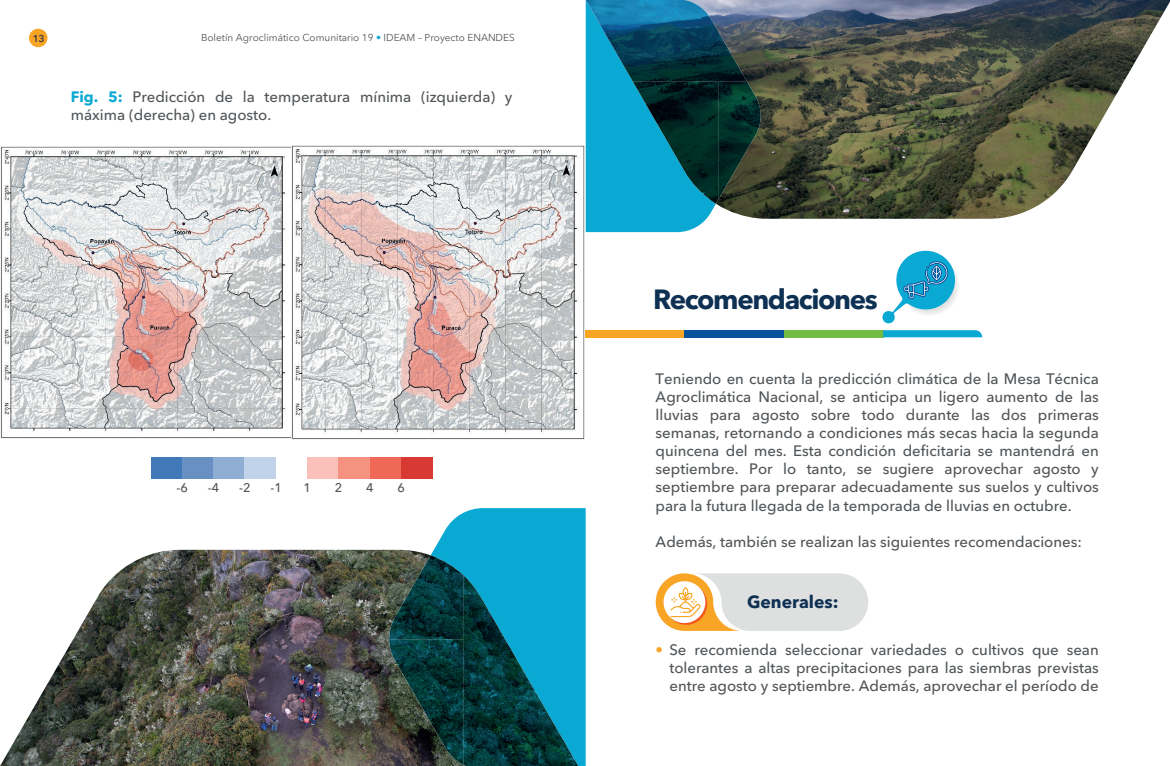
<style>
.page{position:relative;width:1170px;height:766px;background:#fff}
.page>*{position:absolute;margin:0;border:0;box-sizing:border-box;transform-origin:0 0}
.t1{font:700 27.5px "Avenir Next Cyr";letter-spacing:-.05em;color:#0e3053}
.t2{font:700 17.5px "Avenir Next Cyr";color:#0e3053}
.t3{font:500 15px/18px "Avenir Next Cyr";color:#505457;text-align:justify}
.t4{font:500 12.5px "Avenir Next Cyr";color:#505457}
.t5{font:10px "Avenir Next Cyr";color:#505457}
.t6{font:600 10px "Avenir Next Cyr";color:#373b3e}
.s1{color:#0aa9d4}
.s2{font-weight:700;color:#0aa9d4}
.s3{color:#f8a526}
</style>
<div class="page">
<div style="left:29px;top:29px;width:18px;height:18px;background:#f8a526;border-radius:50%"></div>
<div style="left:151px;top:457px;width:31px;height:22px;background:#4078b8"></div>
<div style="left:182px;top:457px;width:31px;height:22px;background:#6890c3"></div>
<div style="left:213px;top:457px;width:32px;height:22px;background:#90add4"></div>
<div style="left:245px;top:457px;width:31px;height:22px;background:#c1d3e8"></div>
<div style="left:307px;top:457px;width:31px;height:22px;background:#fac1ba"></div>
<div style="left:338px;top:457px;width:32px;height:22px;background:#f59280"></div>
<div style="left:370px;top:457px;width:31px;height:22px;background:#ef6956"></div>
<div style="left:401px;top:457px;width:31px;height:22px;background:#d83933"></div>
<img style="left:0;top:146px;width:585px;height:293px">
<img style="left:0;top:549px;width:430px;height:216px">
<div style="left:430px;top:508px;width:155px;height:257px;background:#0aa9d4"></div>
<img style="left:389px;top:555px;width:74px;height:168px">
<img style="left:463px;top:575px;width:39px;height:190px">
<img style="left:502px;top:633px;width:38px;height:132px">
<img style="left:540px;top:699px;width:38px;height:66px">
<img style="left:431px;top:723px;width:32px;height:41px">
<img style="left:715px;top:0;width:454px;height:219px">
<div style="left:585px;top:82px;width:130px;height:150px;background:#0aa9d4"></div>
<img style="left:585px;top:0;width:162px;height:82px">
<img style="left:632px;top:81px;width:86px;height:82px">
<img style="left:718px;top:81px;width:44px;height:119px">
<img style="left:679px;top:163px;width:39px;height:41px">
<svg style="left:882px;top:250px;width:76px;height:74px"></svg>
<div style="left:585px;top:330px;width:99px;height:7px;background:#f8a526"></div>
<div style="left:684px;top:330px;width:100px;height:7px;background:#08519b"></div>
<div style="left:784px;top:330px;width:99px;height:7px;background:#74bb43"></div>
<svg style="left:883px;top:330px;width:99px;height:7px"></svg>
<svg style="left:655px;top:573px;width:213px;height:57px"></svg>
<p class="t6" style="left:33px;top:33px;width:13px">13</p>
<p class="t5" style="left:201px;top:32px;width:315px">Boletín Agroclimático Comunitario 19 <span class="s1">•</span> IDEAM – Proyecto ENANDES</p>
<p class="t3" style="left:71px;top:88px;width:443px"><span class="s2">Fig. 5:</span> Predicción de la temperatura mínima (izquierda) y máxima (derecha) en agosto.</p>
<p class="t4" style="left:176px;top:480px;width:13px">-6</p>
<p class="t4" style="left:208px;top:480px;width:13px">-4</p>
<p class="t4" style="left:239px;top:480px;width:13px">-2</p>
<p class="t4" style="left:270px;top:480px;width:13px">-1</p>
<p class="t4" style="left:303px;top:480px;width:9px">1</p>
<p class="t4" style="left:335px;top:480px;width:9px">2</p>
<p class="t4" style="left:366px;top:480px;width:9px">4</p>
<p class="t4" style="left:397px;top:480px;width:9px">6</p>
<h1 class="t1" style="left:653px;top:282px;width:226px">Recomendaciones</h1>
<p class="t3" style="left:655px;top:370px;width:444px">Teniendo en cuenta la predicción climática de la Mesa Técnica Agroclimática Nacional, se anticipa un ligero aumento de las lluvias para agosto sobre todo durante las dos primeras semanas, retornando a condiciones más secas hacia la segunda quincena del mes. Esta condición deficitaria se mantendrá en septiembre. Por lo tanto, se sugiere aprovechar agosto y septiembre para preparar adecuadamente sus suelos y cultivos para la futura llegada de la temporada de lluvias en octubre.</p>
<p class="t3" style="left:655px;top:532px;width:428px">Además, también se realizan las siguientes recomendaciones:</p>
<p class="t2" style="left:747px;top:591px;width:93px">Generales:</p>
<p class="t3" style="left:669px;top:640px;width:431px;text-indent:-14px"><span class="s3">•</span> Se recomienda seleccionar variedades o cultivos que sean tolerantes a altas precipitaciones para las siembras previstas entre agosto y septiembre. Además, aprovechar el período de</p>
</div>
